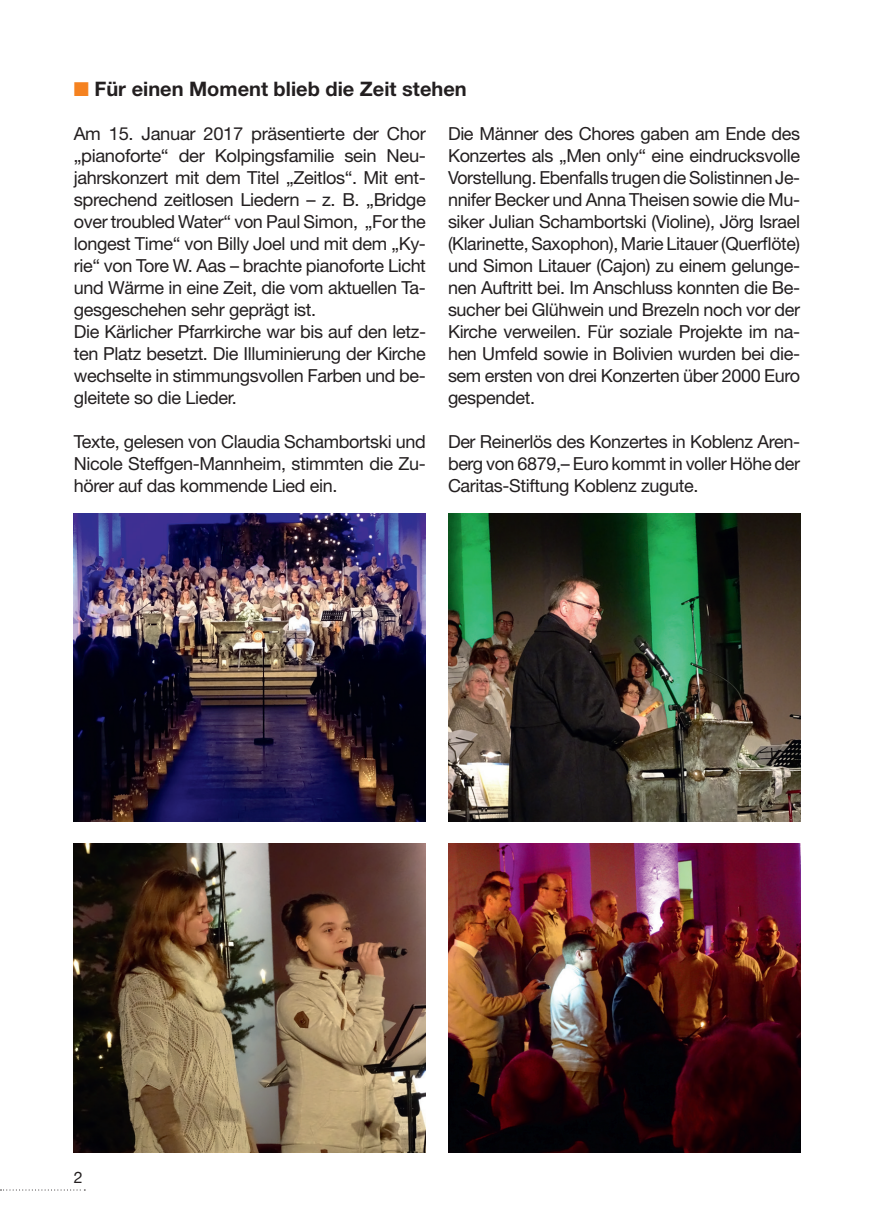
<style>
.page{position:relative;width:874px;height:1225px;background:#fff}
.page>*{position:absolute;margin:0;border:0;box-sizing:border-box;transform-origin:0 0}
.t1{font:700 20px "Helvetica Neue";color:#231f20}
.t2{font:18px/22px "Helvetica Neue";letter-spacing:-.02em;color:#231f20;text-align:justify}
.t3{font:16px "Helvetica Neue";color:#231f20}
.s1{color:#f58220}
</style>
<div class="page">
<svg style="left:0;top:1189px;width:85px;height:1px"></svg>
<img style="left:74px;top:514px;width:352px;height:308px">
<img style="left:74px;top:844px;width:352px;height:308px">
<img style="left:448px;top:514px;width:351px;height:308px">
<img style="left:448px;top:844px;width:351px;height:308px">
<p class="t1" style="left:74px;top:76px;width:394px"><span class="s1">■</span> Für einen Moment blieb die Zeit stehen</p>
<p class="t2" style="left:448px;top:122px;width:353px">Die Männer des Chores gaben am Ende des Konzertes als „Men only“ eine eindrucksvolle Vorstellung. Ebenfalls trugen die Solistinnen Je&shy;nnifer Becker und Anna Theisen sowie die Mu&shy;siker Julian Schambortski (Violine), Jörg Israel (Klarinette, Saxophon), Marie Litauer (Querflöte) und Simon Litauer (Cajon) zu einem gelunge&shy;nen Auftritt bei. Im Anschluss konnten die Be&shy;sucher bei Glühwein und Brezeln noch vor der Kirche verweilen. Für soziale Projekte im na&shy;hen Umfeld sowie in Bolivien wurden bei die&shy;sem ersten von drei Konzerten über 2000 Euro gespendet.</p>
<p class="t2" style="left:448px;top:430px;width:353px">Der Reinerlös des Konzertes in Koblenz Aren&shy;berg von 6879,– Euro kommt in voller Höhe der Caritas-Stiftung Koblenz zugute.</p>
<p class="t2" style="left:74px;top:122px;width:353px;text-align:left">Am 15. Januar 2017 präsentierte der Chor „pianoforte“ der Kolpingsfamilie sein Neu&shy;jahrskonzert mit dem Titel „Zeitlos“. Mit ent&shy;sprechend zeitlosen Liedern – z. B. „Bridge over troubled Water“ von Paul Simon, „For the longest Time“ von Billy Joel und mit dem „Ky&shy;rie“ von Tore W. Aas – brachte pianoforte Licht und Wärme in eine Zeit, die vom aktuellen Ta&shy;gesgeschehen sehr geprägt ist.<br>Die Kärlicher Pfarrkirche war bis auf den letz&shy;ten Platz besetzt. Die Illuminierung der Kirche wechselte in stimmungsvollen Farben und be&shy;gleitete so die Lieder.</p>
<p class="t2" style="left:74px;top:430px;width:353px">Texte, gelesen von Claudia Schambortski und Nicole Steffgen-Mannheim, stimmten die Zu&shy;hörer auf das kommende Lied ein.</p>
<p class="t3" style="left:74px;top:1165px;width:10px">2</p>
</div>
